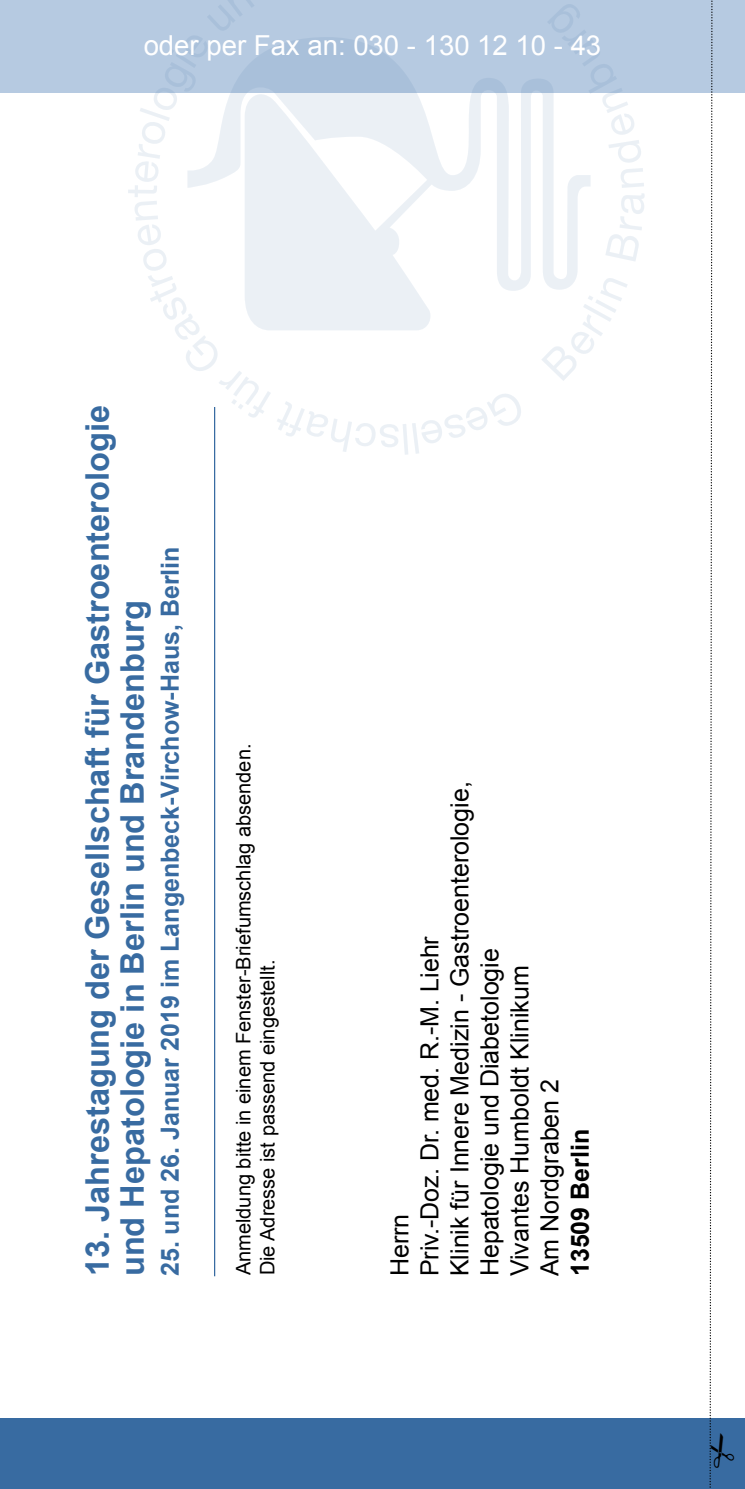
<style>
.page{position:relative;width:745px;height:1489px;background:#fff}
.page>*{position:absolute;margin:0;border:0;box-sizing:border-box;transform-origin:0 0}
.t1{font:700 32.5px/35px "Arial";color:#386ba1}
.t2{font:27.5px "Arial";color:#fff}
.t3{font:25px/30px "Arial";color:#000}
.t4{font:700 25px "Arial";color:#386ba1}
.t5{font:700 25px "Arial";color:#000}
.t6{font:20px/24px "Arial";color:#000}
</style>
<div class="page">
<div style="left:0;top:0;width:744px;height:92px;background:#b6cae1"></div>
<div style="left:0;top:1417px;width:744px;height:71px;background:#386ba1"></div>
<hr style="left:214px;top:407px;width:1px;height:869px;background:#386ba1">
<svg style="left:522px;top:79px;width:56px;height:210px;fill:#eef2f7"></svg>
<svg style="left:541px;top:277px;width:86px;height:104px"></svg>
<svg style="left:546px;top:4px;width:98px;height:257px"></svg>
<svg style="left:128px;top:0;width:394px;height:455px"></svg>
<svg style="left:708px;top:0;width:26px;height:1489px"></svg>
<p class="t2" style="left:143px;top:28px;width:459px">oder per Fax an: 030 - 130 12 10 - 43</p>
<h1 class="t1" style="left:81px;top:1276px;width:872px;rotate:-90deg">13. Jahrestagung der Gesellschaft für Gastroenterologie und Hepatologie in Berlin und Brandenburg</h1>
<p class="t4" style="left:153px;top:1276px;width:731px;rotate:-90deg">25. und 26. Januar 2019 im Langenbeck-Virchow-Haus, Berlin</p>
<p class="t6" style="left:231px;top:1275px;width:533px;rotate:-90deg">Anmeldung bitte in einem Fenster-Briefumschlag absenden.<br>Die Adresse ist passend eingestellt.</p>
<p class="t3" style="left:384px;top:1276px;width:496px;rotate:-90deg">Herrn<br>Priv.-Doz. Dr. med. R.-M. Liehr<br>Klinik für Innere Medizin - Gastroenterologie,<br>Hepatologie und Diabetologie<br>Vivantes Humboldt Klinikum<br>Am Nordgraben 2</p>
<p class="t5" style="left:563px;top:1276px;width:149px;rotate:-90deg">13509 Berlin</p>
</div>
